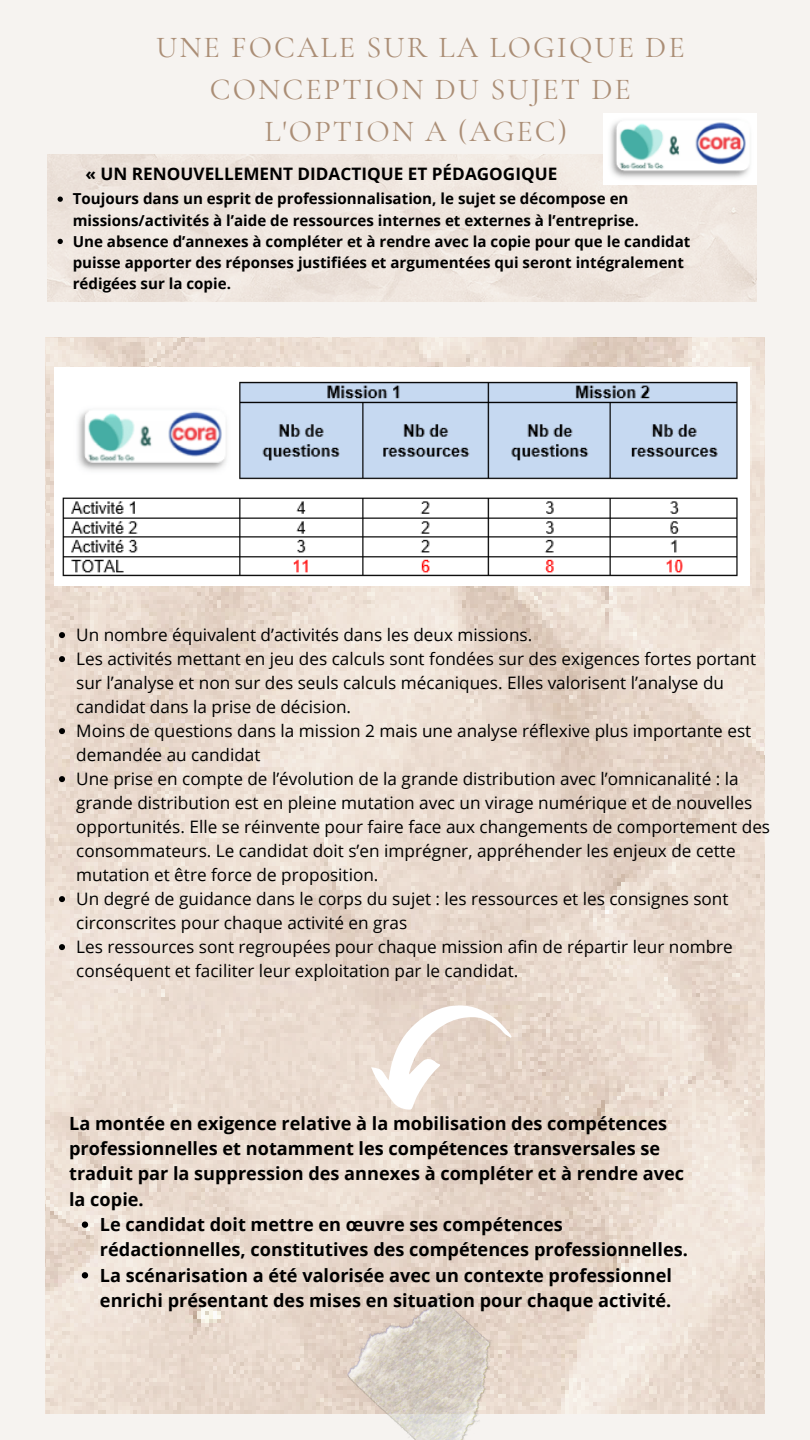
<style>
.page{position:relative;width:810px;height:1440px;background:#f6f3f0}
.page>*{position:absolute;margin:0;border:0;box-sizing:border-box;transform-origin:0 0}
.t1{font:30.5px/42px "Cormorant Garamond";letter-spacing:.065em;color:#ab8e76;text-align:center}
.t2{font:700 18.1px/25.3px "Open Sans";color:#000}
.t3{font:17.2px/24px "Open Sans";color:#000}
.t4{font:700 17.2px "Open Sans";color:#000}
.t5{font:700 15.1px/21.1px "Open Sans";color:#000}
</style>
<div class="page">
<img style="left:47px;top:155px;width:710px;height:147px">
<img style="left:45px;top:338px;width:720px;height:1075px">
<img style="left:324px;top:1272px;width:221px;height:168px">
<svg style="left:58px;top:197px;width:5px;height:5px"></svg>
<svg style="left:58px;top:239px;width:5px;height:5px"></svg>
<svg style="left:82px;top:1221px;width:6px;height:7px"></svg>
<svg style="left:82px;top:1272px;width:6px;height:6px"></svg>
<svg style="left:59px;top:632px;width:6px;height:6px"></svg>
<svg style="left:59px;top:656px;width:6px;height:6px"></svg>
<svg style="left:59px;top:728px;width:6px;height:6px"></svg>
<svg style="left:59px;top:776px;width:6px;height:6px"></svg>
<svg style="left:59px;top:896px;width:6px;height:6px"></svg>
<svg style="left:59px;top:944px;width:6px;height:6px"></svg>
<svg style="left:371px;top:1005px;width:141px;height:105px"></svg>
<img style="left:604px;top:113px;width:153px;height:71px">
<img style="left:54px;top:367px;width:695px;height:219px">
<p class="t1" style="left:156px;top:26px;width:530px">UNE FOCALE SUR LA LOGIQUE DE<br>CONCEPTION DU SUJET DE<br>L'OPTION A (AGEC)</p>
<p class="t4" style="left:85px;top:162px;width:473px">« UN RENOUVELLEMENT DIDACTIQUE ET PÉDAGOGIQUE</p>
<p class="t5" style="left:73px;top:188px;width:568px">Toujours dans un esprit de professionnalisation, le sujet se décompose en missions/activités à l’aide de ressources internes et externes à l’entreprise.</p>
<p class="t5" style="left:73px;top:230px;width:619px">Une absence d’annexes à compléter et à rendre avec la copie pour que le candidat puisse apporter des réponses justifiées et argumentées qui seront intégralement rédigées sur la copie.</p>
<p class="t3" style="left:76px;top:622px;width:458px">Un nombre équivalent d’activités dans les deux missions.</p>
<p class="t3" style="left:76px;top:646px;width:681px">Les activités mettant en jeu des calculs sont fondées sur des exigences fortes portant sur l’analyse et non sur des seuls calculs mécaniques. Elles valorisent l’analyse du candidat dans la prise de décision.</p>
<p class="t3" style="left:76px;top:718px;width:677px">Moins de questions dans la mission 2 mais une analyse réflexive plus importante est demandée au candidat</p>
<p class="t3" style="left:76px;top:766px;width:695px">Une prise en compte de l’évolution de la grande distribution avec l’omnicanalité : la grande distribution est en pleine mutation avec un virage numérique et de nouvelles opportunités. Elle se réinvente pour faire face aux changements de comportement des consommateurs. Le candidat doit s’en imprégner, appréhender les enjeux de cette mutation et être force de proposition.</p>
<p class="t3" style="left:76px;top:886px;width:654px">Un degré de guidance dans le corps du sujet : les ressources et les consignes sont circonscrites pour chaque activité en gras</p>
<p class="t3" style="left:76px;top:934px;width:658px">Les ressources sont regroupées pour chaque mission afin de répartir leur nombre conséquent et faciliter leur exploitation par le candidat.</p>
<p class="t2" style="left:69px;top:1110px;width:617px">La montée en exigence relative à la mobilisation des compétences professionnelles et notamment les compétences transversales se traduit par la suppression des annexes à compléter et à rendre avec la copie.</p>
<p class="t2" style="left:100px;top:1211px;width:589px">Le candidat doit mettre en œuvre ses compétences rédactionnelles, constitutives des compétences professionnelles.</p>
<p class="t2" style="left:100px;top:1262px;width:574px">La scénarisation a été valorisée avec un contexte professionnel enrichi présentant des mises en situation pour chaque activité.</p>
</div>
